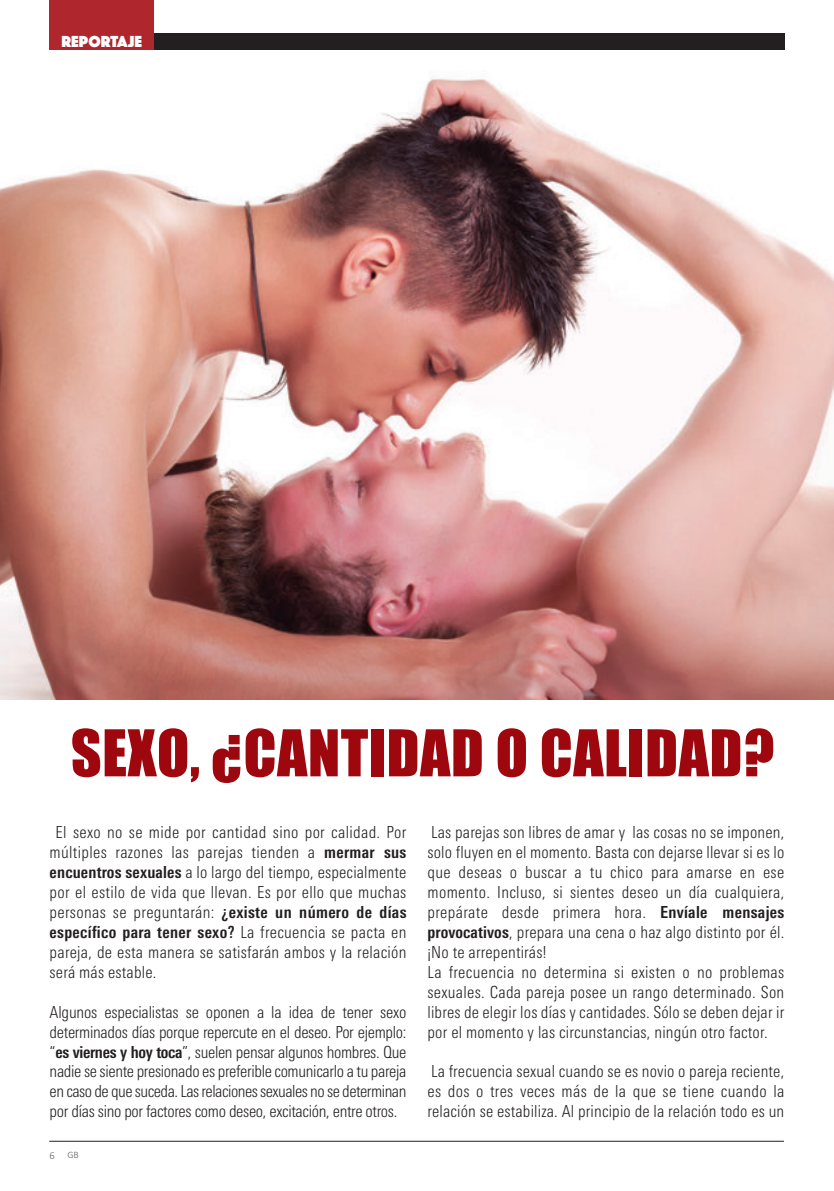
<style>
.page{position:relative;width:834px;height:1191px;background:#fff}
.page>*{position:absolute;margin:0;border:0;box-sizing:border-box;transform-origin:0 0}
.t1{font:59.5px "Impact";letter-spacing:.01em;color:#9d070d}
.t2{font:300 condensed 16.62px/19.9px "Linotype Univers";letter-spacing:.01em;color:#231f20;text-align:justify}
.t3{font:16.62px "Phosphate Solid";letter-spacing:.005em;color:#fff}
.t4{font:300 10.5px "Calibri";color:rgb(35 31 32/.7)}
.t5{font:300 9.8px "Calibri";color:rgb(35 31 32/.7)}
.s1{font-weight:700}
</style>
<div class="page">
<hr style="left:49px;top:1141px;width:734px;height:1px;background:#231f20">
<div style="left:50px;top:0;width:104px;height:50px;background:#af262c"></div>
<div style="left:154px;top:33px;width:630px;height:17px;background:#231f20"></div>
<img style="left:0;top:74px;width:833px;height:625px">
<p class="t3" style="left:61px;top:31px;width:82px">REPORTAJE</p>
<p class="t1" style="left:71px;top:734px;width:704px">SEXO, ¿CANTIDAD O CALIDAD?</p>
<p class="t2" style="left:50px;top:823px;width:358px;text-indent:6px">El sexo no se mide por cantidad sino por calidad. Por múltiples razones las parejas tienden a <span class="s1">mermar sus encuentros sexuales</span> a lo largo del tiempo, especialmente por el estilo de vida que llevan. Es por ello que muchas personas se preguntarán: <span class="s1">¿existe un número de días específico para tener sexo?</span> La frecuencia se pacta en pareja, de esta manera se satisfarán ambos y la relación será más estable.</p>
<p class="t2" style="left:50px;top:1003px;width:358px">Algunos especialistas se oponen a la idea de tener sexo determinados días porque repercute en el deseo. Por ejemplo: “<span class="s1">es viernes y hoy toca</span>”, suelen pensar algunos hombres. Que nadie se siente presionado es preferible comunicarlo a tu pareja en caso de que suceda. Las relaciones sexuales no se determinan por días sino por factores como deseo, excitación, entre otros.</p>
<p class="t4" style="left:50px;top:1148px;width:7px">6</p>
<p class="t5" style="left:67px;top:1148px;width:13px">GB</p>
<p class="t2" style="left:427px;top:823px;width:358px">Las parejas son libres de amar y las cosas no se imponen, solo fluyen en el momento. Basta con dejarse llevar si es lo que deseas o buscar a tu chico para amarse en ese momento. Incluso, si sientes deseo un día cualquiera, prepárate desde primera hora. <span class="s1">Envíale mensajes provocativos</span>, prepara una cena o haz algo distinto por él. ¡No te arrepentirás!</p>
<p class="t2" style="left:427px;top:963px;width:358px">La frecuencia no determina si existen o no problemas sexuales. Cada pareja posee un rango determinado. Son libres de elegir los días y cantidades. Sólo se deben dejar ir por el momento y las circunstancias, ningún otro factor.</p>
<p class="t2" style="left:427px;top:1063px;width:358px">La frecuencia sexual cuando se es novio o pareja reciente, es dos o tres veces más de la que se tiene cuando la relación se estabiliza. Al principio de la relación todo es un</p>
</div>
